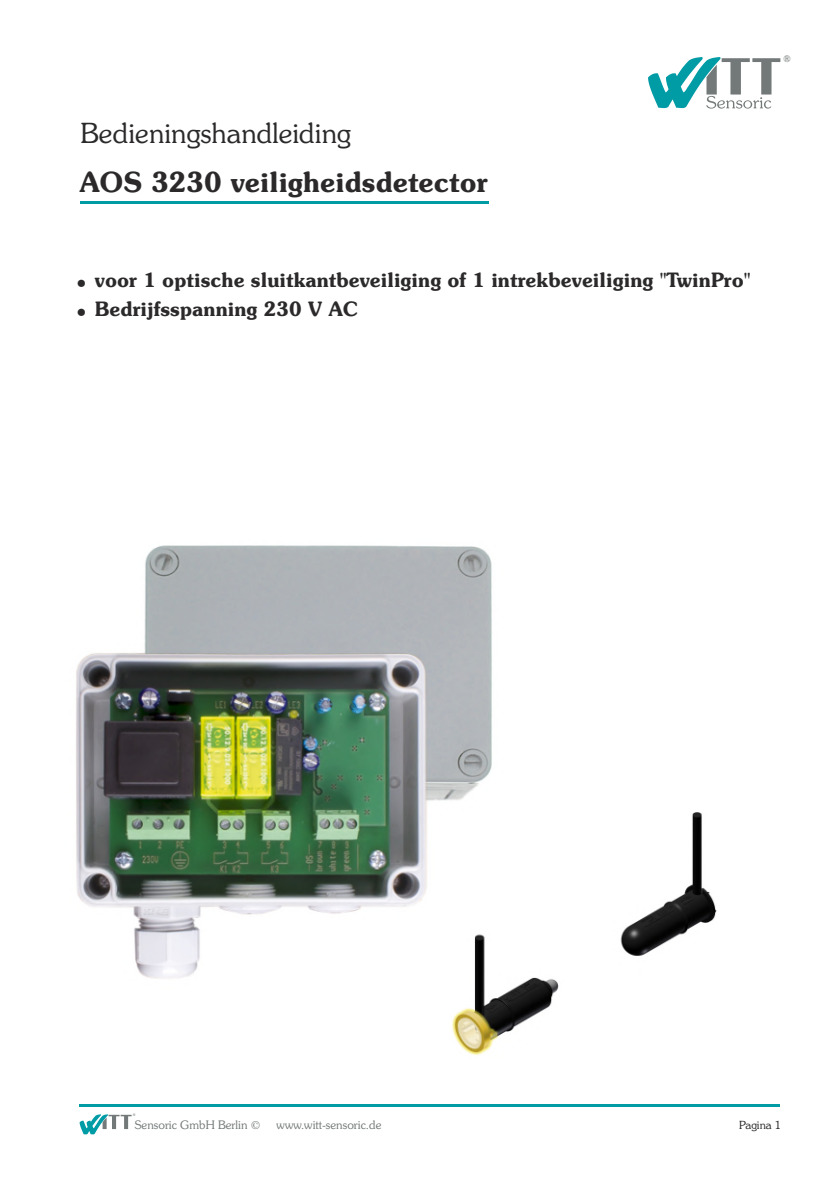
<style>
.page{position:relative;width:837px;height:1191px;background:#fff}
.page>*{position:absolute;margin:0;border:0;box-sizing:border-box;transform-origin:0 0}
.t1{font:600 28px "Souvenir IT Cby BT";color:#2b2929}
.t2{font:300 28px "Souvenir IT Cby BT";color:#2b2929}
.t3{font:600 20px/29.2px "Souvenir IT Cby BT";color:#2b2929}
.t4{font:300 11.8px "Souvenir IT Cby BT";color:#737878}
.t5{font:300 11.4px "Souvenir IT Cby BT";color:#2b2929}
.t6{font:300 9px "Souvenir";color:#737878}
.t7{font:300 3.6px "Souvenir";color:#737878}
</style>
<div class="page">
<hr style="left:80px;top:201px;width:408px;height:2px;background:#009ca6">
<img style="left:76px;top:545px;width:416px;height:434px">
<img style="left:449px;top:812px;width:267px;height:243px">
<hr style="left:79px;top:1105px;width:701px;height:2px;background:#009ca6">
<svg style="left:648px;top:57px;width:132px;height:52px"></svg>
<svg style="left:80px;top:1114px;width:51px;height:20px"></svg>
<p class="t2" style="left:80px;top:122px;width:272px">Bedieningshandleiding</p>
<p class="t1" style="left:80px;top:171px;width:409px">AOS 3230 veiligheidsdetector</p>
<p class="t3" style="left:95px;top:267px;width:657px">voor 1 optische sluitkantbeveiliging of 1 intrekbeveiliging "TwinPro"<br>Bedrijfsspanning 230 V AC</p>
<p class="t6" style="left:783px;top:55px;width:9px">®</p>
<p class="t7" style="left:133px;top:1113px;width:4px">®</p>
<p class="t4" style="left:135px;top:1120px;width:127px">Sensoric GmbH Berlin ©</p>
<p class="t4" style="left:276px;top:1120px;width:106px">www.witt-sensoric.de</p>
<p class="t5" style="left:739px;top:1120px;width:43px">Pagina 1</p>
</div>
